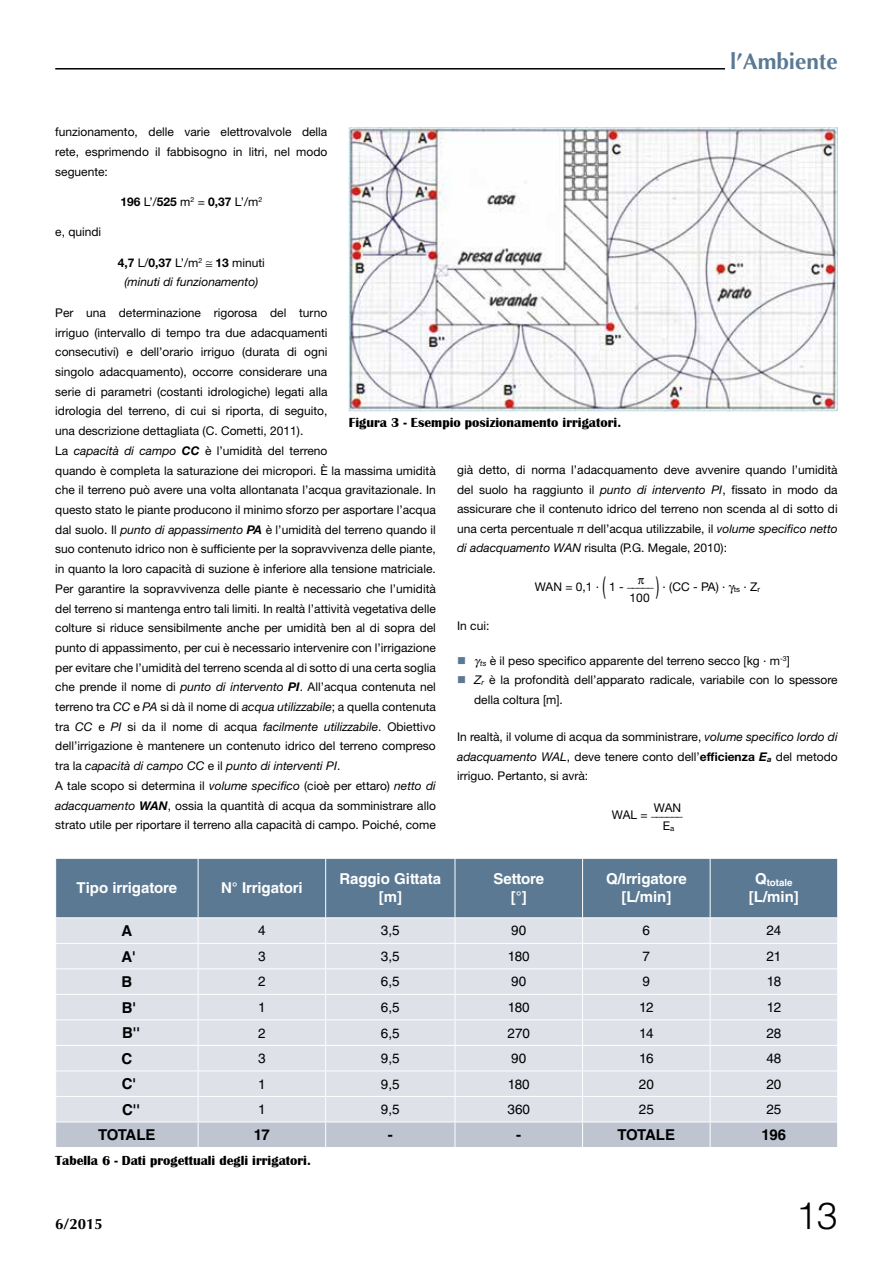
<style>
.page{position:relative;width:893px;height:1263px;background:#fff}
.page>*{position:absolute;margin:0;border:0;box-sizing:border-box;transform-origin:0 0}
.t1{font:300 37.5px "Helvetica LT Std";color:#000}
.t2{font:700 22.5px "Optima LT Std";color:#5b7993}
.t3{font:700 15px/18px "Helvetica LT Std";color:#fff;text-align:center}
.t4{font:700 15px "Helvetica LT Std";letter-spacing:-.035em;color:#000}
.t5{font:700 15px "Optima LT Std";color:#000}
.t6{font:13.5px "Helvetica LT Std";color:#000}
.t7{font:700 13.5px "Britannic";color:#000}
.t8{font:12px/19.6px "Helvetica Neue LT Std";color:#000}
.t9{font:italic 12px/19.6px "Helvetica Neue LT Std";color:#000;text-align:center}
.t10{font:700 12px "Helvetica Neue LT Std";color:#000}
.t11{font:700 9.75px "Helvetica LT Std";color:#fff}
.s1{font-weight:400}
.s2{font-weight:700;font-style:normal}
.s3{font-style:normal}
.s4{font-style:italic}
.s5{font-weight:700;font-style:italic}
.s6{font-size:24px}
.s7{color:#5b7993}
.s8{font-weight:700}
</style>
<div class="page">
<hr style="left:55px;top:68px;width:783px;height:2px;background:#000">
<div style="left:725px;top:52px;width:113px;height:57px;background:#fff"></div>
<img style="left:349px;top:128px;width:489px;height:283px">
<div style="left:56px;top:859px;width:781px;height:58px;background:#5b7993"></div>
<hr style="left:198px;top:859px;width:1px;height:58px;background:#fff">
<hr style="left:325px;top:859px;width:1px;height:58px;background:#fff">
<hr style="left:455px;top:859px;width:1px;height:58px;background:#fff">
<hr style="left:582px;top:859px;width:1px;height:58px;background:#fff">
<hr style="left:710px;top:859px;width:1px;height:58px;background:#fff">
<svg style="left:56px;top:918px;width:782px;height:229px;background:#dbdfe6"></svg>
<h2 class="t2" style="left:730px;top:48px;width:109px">l’Ambiente</h2>
<p class="t8" style="left:55px;top:122px;width:274px;text-align:justify">funzionamento, delle varie elettrovalvole della rete, esprimendo il fabbisogno in litri, nel modo seguente:</p>
<p class="t10" style="left:120px;top:194px;width:143px">196 <span class="s1">L’/</span>525 <span class="s1">m</span><sup>2</sup> <span class="s1">=</span> 0,37 <span class="s1">L’/m</span><sup>2</sup></p>
<p class="t8" style="left:55px;top:222px;width:48px">e, quindi</p>
<p class="t9" style="left:118px;top:252px;width:149px"><span class="s2">4,7</span> <span class="s3">L/</span><span class="s2">0,37</span> <span class="s3">L’/m</span><sup>2</sup> ≅ <span class="s2">13</span> <span class="s3">minuti </span>(minuti di funzionamento)</p>
<p class="t8" style="left:55px;top:303px;width:382px">Per una determinazione rigorosa del turno<br>irriguo (intervallo di tempo tra due adacquamenti<br>consecutivi) e dell’orario irriguo (durata di ogni<br>singolo adacquamento), occorre considerare una<br>serie di parametri (costanti idrologiche) legati alla<br>idrologia del terreno, di cui si riporta, di seguito,<br>una descrizione dettagliata (C. Cometti, 2011).<br>La <span class="s4">capacità di campo</span> <span class="s5">CC</span> è l’umidità del terreno<br>quando è completa la saturazione dei micropori. È la massima umidità che il terreno può avere una volta allontanata l’acqua gravitazionale. In questo stato le piante producono il minimo sforzo per asportare l’acqua dal suolo. Il <span class="s4">punto di appassimento</span> <span class="s5">PA</span> è l’umidità del terreno quando il suo contenuto idrico non è sufficiente per la sopravvivenza delle piante, in quanto la loro capacità di suzione è inferiore alla tensione matriciale.<br>Per garantire la sopravvivenza delle piante è necessario che l’umidità del terreno si mantenga entro tali limiti. In realtà l’attività vegetativa delle colture si riduce sensibilmente anche per umidità ben al di sopra del punto di appassimento, per cui è necessario intervenire con l’irrigazione per evitare che l’umidità del terreno scenda al di sotto di una certa soglia che prende il nome di <span class="s4">punto di intervento</span> <span class="s5">PI</span>. All’acqua contenuta nel terreno tra <span class="s4">CC</span> e <span class="s4">PA</span> si dà il nome di <span class="s4">acqua utilizzabile</span>; a quella contenuta tra <span class="s4">CC</span> e <span class="s4">PI</span> si da il nome di acqua <span class="s4">facilmente utilizzabile</span>. Obiettivo dell’irrigazione è mantenere un contenuto idrico del terreno compreso tra la <span class="s4">capacità di campo CC</span> e il <span class="s4">punto di interventi PI</span>.<br>A tale scopo si determina il <span class="s4">volume specifico</span> (cioè per ettaro) <span class="s4">netto di adacquamento</span> <span class="s5">WAN</span>, ossia la quantità di acqua da somministrare allo strato utile per riportare il terreno alla capacità di campo. Poiché, come</p>
<p class="t7" style="left:349px;top:415px;width:274px">Figura 3 - Esempio posizionamento irrigatori.</p>
<p class="t8" style="left:457px;top:460px;width:382px;text-align:justify">già detto, di norma l’adacquamento deve avvenire quando l’umidità del suolo ha raggiunto il <span class="s4">punto di intervento PI</span>, fissato in modo da assicurare che il contenuto idrico del terreno non scenda al di sotto di una certa percentuale π dell’acqua utilizzabile, il <span class="s4">volume specifico netto di adacquamento WAN</span> risulta (P.G. Megale, 2010):</p>
<p class="t8" style="left:630px;top:581px;width:132px;line-height:10.5px;text-indent:-95px">WAN = 0,1 ∙ <span class="s6">(</span> 1 - _____ <span class="s6">)</span> ∙ (CC - PA) ∙ <sub>ts</sub> · Z<sub>r<br></sub>100</p>
<p class="t8" style="left:457px;top:616px;width:34px">In cui:</p>
<p class="t8" style="left:457px;top:650px;width:334px"><span class="s7">■</span> <sub>ts</sub> è il peso specifico apparente del terreno secco [kg · m<sup>-3</sup>]</p>
<p class="t8" style="left:474px;top:670px;width:365px;text-indent:-17px"><span class="s7">■</span> <span class="s4">Z</span><sub>r</sub> è la profondità dell’apparato radicale, variabile con lo spessore della coltura [m].</p>
<p class="t8" style="left:457px;top:727px;width:382px;text-align:justify">In realtà, il volume di acqua da somministrare, <span class="s4">volume specifico lordo di adacquamento WAL</span>, deve tenere conto dell’<span class="s8">efficienza</span> <span class="s5">E</span><sub>a</sub> del metodo irriguo. Pertanto, si avrà:</p>
<p class="t8" style="left:654px;top:797px;width:29px">WAN</p>
<p class="t8" style="left:663px;top:804px;width:22px;line-height:14.2px;text-indent:-51px">WAL = ______<br>E<sub>a</sub></p>
<p class="t3" style="left:77px;top:879px;width:102px">Tipo irrigatore</p>
<p class="t3" style="left:221px;top:879px;width:83px">N° Irrigatori</p>
<p class="t3" style="left:339px;top:870px;width:103px">Raggio Gittata [m]</p>
<p class="t3" style="left:493px;top:870px;width:52px">Settore [°]</p>
<p class="t3" style="left:606px;top:870px;width:82px">Q/Irrigatore [L/min]</p>
<p class="t11" style="left:755px;top:876px;width:39px"><sup>Q</sup>totale</p>
<p class="t3" style="left:749px;top:888px;width:51px">[L/min]</p>
<p class="t4" style="left:121px;top:921px;width:12px">A</p>
<p class="t6" style="left:258px;top:923px;width:9px">4</p>
<p class="t6" style="left:381px;top:923px;width:20px">3,5</p>
<p class="t6" style="left:511px;top:923px;width:17px">90</p>
<p class="t6" style="left:643px;top:923px;width:9px">6</p>
<p class="t6" style="left:766px;top:923px;width:17px">24</p>
<p class="t4" style="left:121px;top:947px;width:16px">A'</p>
<p class="t6" style="left:258px;top:948px;width:9px">3</p>
<p class="t6" style="left:381px;top:948px;width:20px">3,5</p>
<p class="t6" style="left:508px;top:948px;width:23px">180</p>
<p class="t6" style="left:643px;top:948px;width:9px">7</p>
<p class="t6" style="left:766px;top:948px;width:17px">21</p>
<p class="t4" style="left:121px;top:972px;width:12px">B</p>
<p class="t6" style="left:258px;top:974px;width:9px">2</p>
<p class="t6" style="left:381px;top:974px;width:20px">6,5</p>
<p class="t6" style="left:511px;top:974px;width:17px">90</p>
<p class="t6" style="left:643px;top:974px;width:9px">9</p>
<p class="t6" style="left:767px;top:974px;width:16px">18</p>
<p class="t4" style="left:122px;top:998px;width:16px">B'</p>
<p class="t6" style="left:258px;top:999px;width:9px">1</p>
<p class="t6" style="left:381px;top:999px;width:20px">6,5</p>
<p class="t6" style="left:508px;top:999px;width:23px">180</p>
<p class="t6" style="left:639px;top:999px;width:16px">12</p>
<p class="t6" style="left:767px;top:999px;width:16px">12</p>
<p class="t4" style="left:122px;top:1023px;width:19px">B''</p>
<p class="t6" style="left:258px;top:1025px;width:9px">2</p>
<p class="t6" style="left:381px;top:1025px;width:20px">6,5</p>
<p class="t6" style="left:507px;top:1025px;width:24px">270</p>
<p class="t6" style="left:639px;top:1025px;width:16px">14</p>
<p class="t6" style="left:766px;top:1025px;width:17px">28</p>
<p class="t4" style="left:121px;top:1049px;width:12px">C</p>
<p class="t6" style="left:258px;top:1050px;width:9px">3</p>
<p class="t6" style="left:381px;top:1050px;width:20px">9,5</p>
<p class="t6" style="left:511px;top:1050px;width:17px">90</p>
<p class="t6" style="left:639px;top:1050px;width:16px">16</p>
<p class="t6" style="left:766px;top:1050px;width:17px">48</p>
<p class="t4" style="left:122px;top:1075px;width:16px">C'</p>
<p class="t6" style="left:258px;top:1076px;width:9px">1</p>
<p class="t6" style="left:381px;top:1076px;width:20px">9,5</p>
<p class="t6" style="left:508px;top:1076px;width:23px">180</p>
<p class="t6" style="left:639px;top:1076px;width:17px">20</p>
<p class="t6" style="left:766px;top:1076px;width:17px">20</p>
<p class="t4" style="left:122px;top:1100px;width:19px">C''</p>
<p class="t6" style="left:258px;top:1101px;width:9px">1</p>
<p class="t6" style="left:381px;top:1101px;width:20px">9,5</p>
<p class="t6" style="left:507px;top:1101px;width:24px">360</p>
<p class="t6" style="left:639px;top:1101px;width:17px">25</p>
<p class="t6" style="left:766px;top:1101px;width:17px">25</p>
<p class="t4" style="left:98px;top:1126px;width:59px">TOTALE</p>
<p class="t4" style="left:254px;top:1126px;width:18px">17</p>
<p class="t4" style="left:388px;top:1126px;width:6px">-</p>
<p class="t4" style="left:516px;top:1126px;width:6px">-</p>
<p class="t4" style="left:618px;top:1126px;width:59px">TOTALE</p>
<p class="t4" style="left:762px;top:1126px;width:26px">196</p>
<p class="t7" style="left:55px;top:1153px;width:257px">Tabella 6 - Dati progettuali degli irrigatori.</p>
<p class="t5" style="left:55px;top:1215px;width:49px">6/2015</p>
<h1 class="t1" style="left:796px;top:1192px;width:43px">13</h1>
</div>
